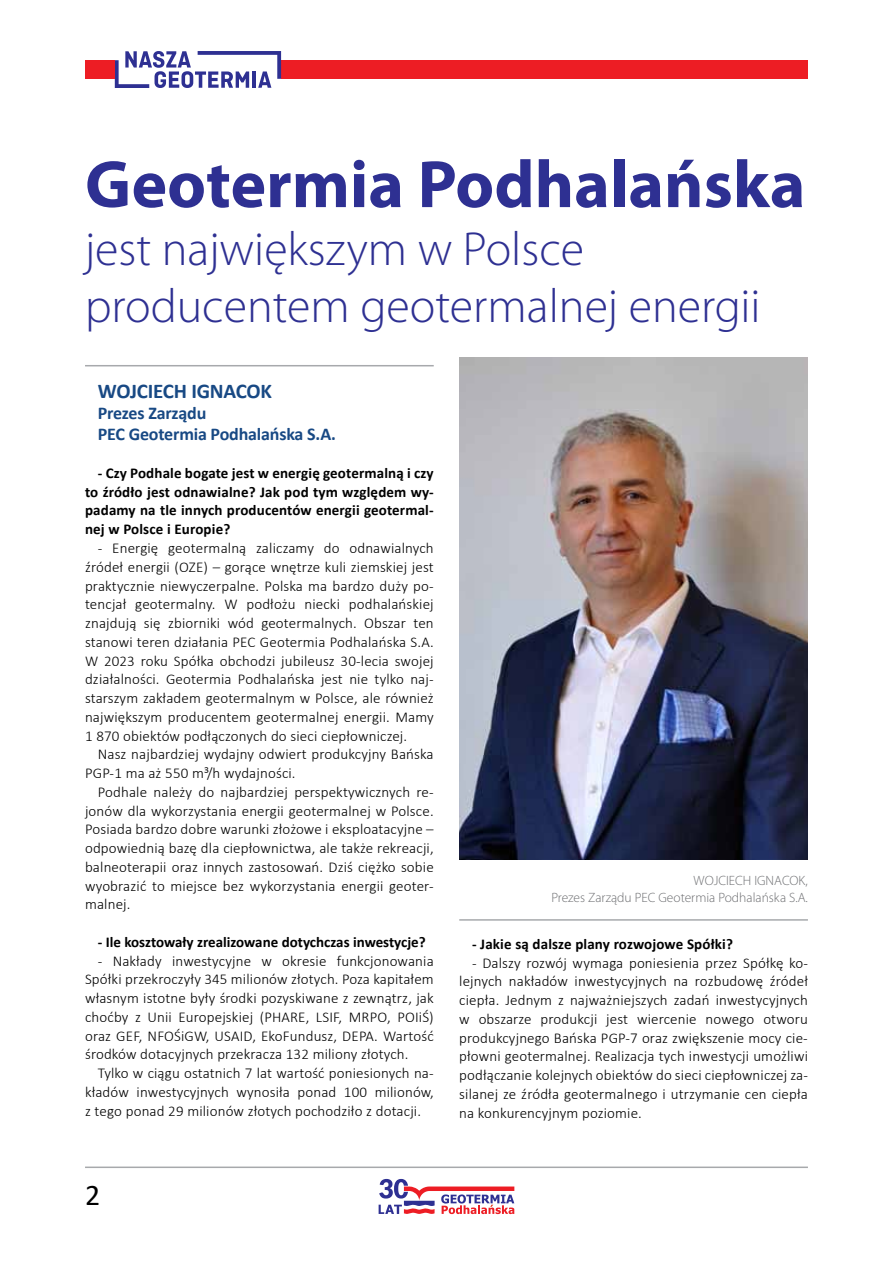
<style>
.page{position:relative;width:893px;height:1263px;background:#fff}
.page>*{position:absolute;margin:0;border:0;box-sizing:border-box;transform-origin:0 0}
.t1{font:700 67.5px "Myriad Pro";color:#2e3092}
.t2{font:300 48px/57.6px "Myriad Pro";color:#2e3092}
.t3{font:30px "Calibri";color:#000}
.t4{font:700 21px "Calibri";letter-spacing:-.01em;color:#184984}
.t5{font:700 18px/21px "Calibri";letter-spacing:-.01em;color:#184984}
.t6{font:300 15px/18.8px "Calibri";letter-spacing:.01em;color:#000;text-align:justify}
.t7{font:700 15px/18.8px "Calibri";color:#000;text-align:justify}
.t8{font:300 13.5px/16.2px "Myriad Pro";color:#6d6e71;text-align:right}
</style>
<div class="page">
<img style="left:459px;top:357px;width:349px;height:502px">
<hr style="left:85px;top:365px;width:349px;height:1px;background:#a7a9ac">
<hr style="left:459px;top:919px;width:349px;height:2px;background:#a7a9ac">
<hr style="left:85px;top:1166px;width:723px;height:2px;background:#a7a9ac">
<div style="left:281px;top:60px;width:527px;height:19px;background:#ed1d24"></div>
<svg style="left:115px;top:51px;width:166px;height:37px"></svg>
<div style="left:85px;top:60px;width:30px;height:19px;background:#ed1d24"></div>
<svg style="left:379px;top:1179px;width:135px;height:35px"></svg>
<h1 class="t1" style="left:85px;top:140px;width:722px">Geotermia Podhalańska</h1>
<h2 class="t2" style="left:85px;top:219px;width:677px">jest największym w Polsce producentem geotermalnej energii</h2>
<h3 class="t4" style="left:98px;top:377px;width:176px">WOJCIECH IGNACOK</h3>
<p class="t5" style="left:98px;top:403px;width:240px">Prezes Zarządu<br>PEC Geotermia Podhalańska S.A.</p>
<p class="t7" style="left:85px;top:463px;width:350px;text-indent:13px">- Czy Podhale bogate jest w energię geotermalną i czy to źródło jest odnawialne? Jak pod tym względem wy&shy;padamy na tle innych producentów energii geotermal&shy;nej w Polsce i Europie?</p>
<p class="t6" style="left:85px;top:538px;width:350px;text-indent:13px">- Energię geotermalną zaliczamy do odnawialnych źródeł energii (OZE) – gorące wnętrze kuli ziemskiej jest praktycznie niewyczerpalne. Polska ma bardzo duży po&shy;tencjał geotermalny. W podłożu niecki podhalańskiej znajdują się zbiorniki wód geotermalnych. Obszar ten stanowi teren działania PEC Geotermia Podhalańska S.A.<br>W 2023 roku Spółka obchodzi jubileusz 30-lecia swojej działalności. Geotermia Podhalańska jest nie tylko naj&shy;starszym zakładem geotermalnym w Polsce, ale również największym producentem geotermalnej energii. Mamy 1 870 obiektów podłączonych do sieci ciepłowniczej.</p>
<p class="t6" style="left:85px;top:745px;width:350px;text-indent:13px">Nasz najbardziej wydajny odwiert produkcyjny Bańska<br>PGP-1 ma aż 550 m³/h wydajności.</p>
<p class="t6" style="left:85px;top:782px;width:350px;text-indent:13px">Podhale należy do najbardziej perspektywicznych re&shy;jonów dla wykorzystania energii geotermalnej w Polsce.<br>Posiada bardzo dobre warunki złożowe i eksploatacyjne – odpowiednią bazę dla ciepłownictwa, ale także rekreacji, balneoterapii oraz innych zastosowań. Dziś ciężko sobie wyobrazić to miejsce bez wykorzystania energii geoter&shy;malnej.</p>
<p class="t7" style="left:98px;top:932px;width:329px">- Ile kosztowały zrealizowane dotychczas inwestycje?</p>
<p class="t6" style="left:85px;top:951px;width:350px;text-indent:13px">- Nakłady inwestycyjne w okresie funkcjonowania Spółki przekroczyły 345 milionów złotych. Poza kapitałem własnym istotne były środki pozyskiwane z zewnątrz, jak choćby z Unii Europejskiej (PHARE, LSIF, MRPO, POIiŚ) oraz GEF, NFOŚiGW, USAID, EkoFundusz, DEPA. Wartość środków dotacyjnych przekracza 132 miliony złotych.</p>
<p class="t6" style="left:85px;top:1063px;width:350px;text-indent:13px">Tylko w ciągu ostatnich 7 lat wartość poniesionych na&shy;kładów inwestycyjnych wynosiła ponad 100 milionów, z tego ponad 29 milionów złotych pochodziło z dotacji.</p>
<p class="t8" style="left:551px;top:873px;width:258px">WOJCIECH IGNACOK,<br>Prezes Zarządu PEC Geotermia Podhalańska S.A.</p>
<p class="t7" style="left:472px;top:934px;width:262px">- Jakie są dalsze plany rozwojowe Spółki?</p>
<p class="t6" style="left:459px;top:953px;width:350px;text-indent:13px">- Dalszy rozwój wymaga poniesienia przez Spółkę ko&shy;lejnych nakładów inwestycyjnych na rozbudowę źródeł ciepła. Jednym z najważniejszych zadań inwestycyjnych w obszarze produkcji jest wiercenie nowego otworu produkcyjnego Bańska PGP-7 oraz zwiększenie mocy cie&shy;płowni geotermalnej. Realizacja tych inwestycji umożliwi podłączanie kolejnych obiektów do sieci ciepłowniczej za&shy;silanej ze źródła geotermalnego i utrzymanie cen ciepła na konkurencyjnym poziomie.</p>
<h3 class="t3" style="left:85px;top:1174px;width:17px">2</h3>
</div>
